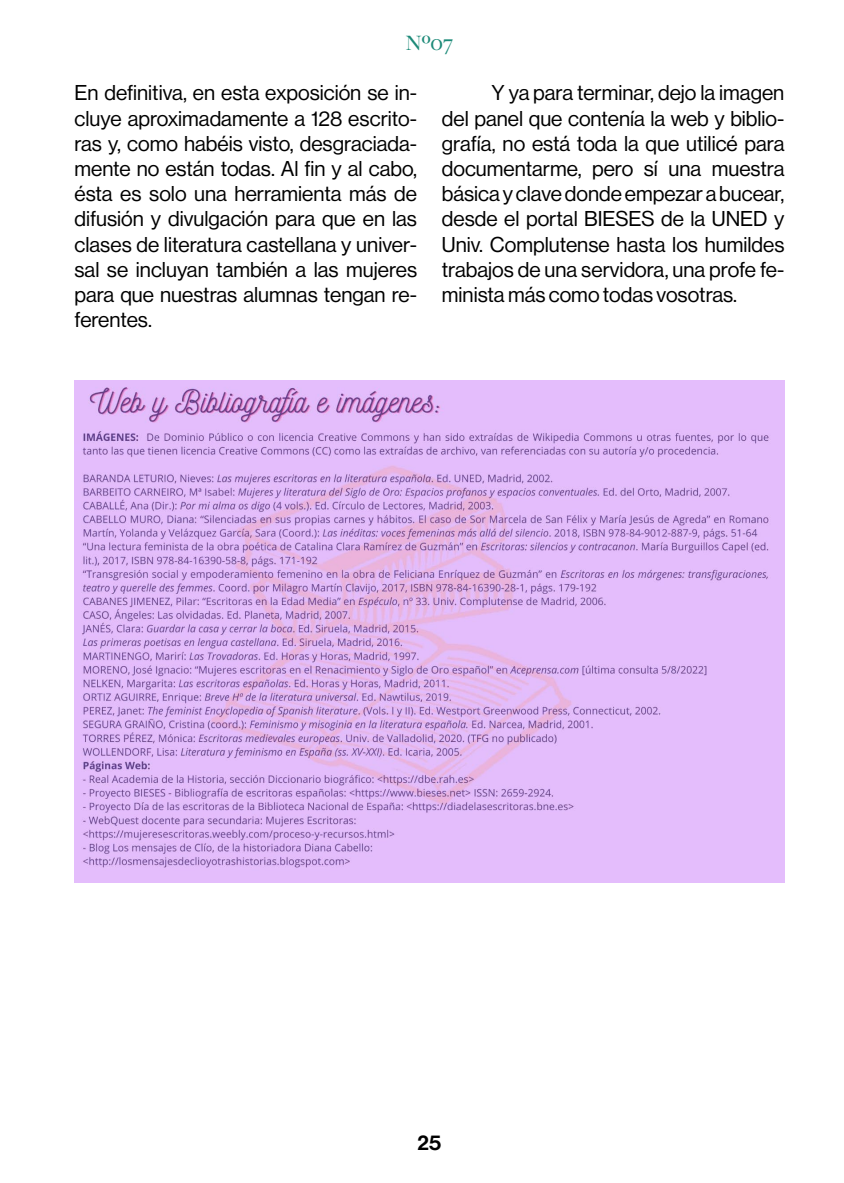
<style>
.page{position:relative;width:844px;height:1183px;background:#fff}
.page>*{position:absolute;margin:0;border:0;box-sizing:border-box;transform-origin:0 0}
.t1{font:500 22.75px "Freight Disp Pro";color:#1c8a78}
.t2{font:21px/25.2px "N Haas Grotesk DS Pro 55 Rg";color:#000;text-align:justify}
.t3{font:21px "N Haas Grotesk DS Pro 65 Md";color:#000}
</style>
<div class="page">
<img style="left:74px;top:381px;width:710px;height:501px">
<p class="t1" style="left:406px;top:28px;width:49px">Nº07</p>
<p class="t2" style="left:74px;top:81px;width:344px">En definitiva, en esta exposición se in&shy;cluye aproximadamente a 128 escrito&shy;ras y, como habéis visto, desgraciada&shy;mente no están todas. Al fin y al cabo, ésta es solo una herramienta más de difusión y divulgación para que en las clases de literatura castellana y univer&shy;sal se incluyan también a las mujeres para que nuestras alumnas tengan re&shy;ferentes.</p>
<p class="t2" style="left:442px;top:81px;width:344px;text-indent:50px">Y ya para terminar, dejo la imagen del panel que contenía la web y biblio&shy;grafía, no está toda la que utilicé para documentarme, pero sí una muestra básica y clave donde empezar a bucear, desde el portal BIESES de la UNED y Univ. Complutense hasta los humildes trabajos de una servidora, una profe fe&shy;minista más como todas vosotras.</p>
<p class="t3" style="left:417px;top:1130px;width:25px">25</p>
</div>
